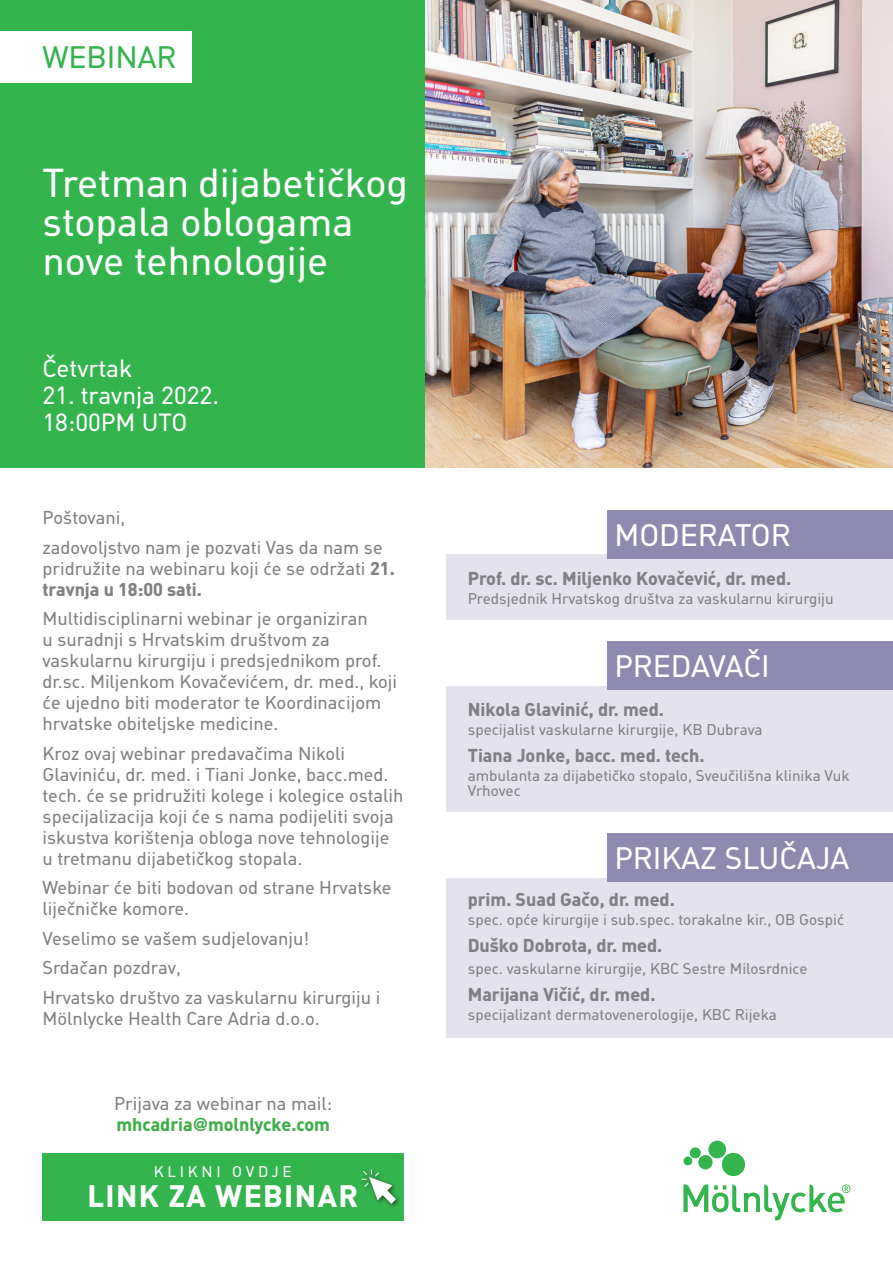
<style>
.page{position:relative;width:893px;height:1263px;background:#fff}
.page>*{position:absolute;margin:0;border:0;box-sizing:border-box;transform-origin:0 0}
.t1{font:39px/39px "Molnlycke Din";color:#fff}
.t2{font:30px "Molnlycke Din";color:#fff}
.t3{font:700 30px "Molnlycke Din";letter-spacing:.05em;color:#fff}
.t4{font:30px "Molnlycke Din";color:#34b44d}
.t5{font:24px "Molnlycke Din";color:#fff}
.t6{font:18px/21px "Molnlycke Din";color:#807f83}
.t7{font:700 18px "Molnlycke Din";color:#807f83}
.t8{font:700 18px "Molnlycke Din";color:#40ae49}
.t9{font:15px/15px "Molnlycke Din";color:#807f83}
.t10{font:15px "Molnlycke Din";letter-spacing:.25em;color:#fff}
.s1{font-weight:700}
</style>
<div class="page">
<div style="left:0;top:0;width:425px;height:468px;background:#34b44d"></div>
<img style="left:425px;top:0;width:468px;height:468px">
<div style="left:0;top:31px;width:191px;height:51px;background:#fff"></div>
<div style="left:43px;top:1153px;width:361px;height:67px;background:#34b44d"></div>
<div style="left:359px;top:1167px;width:42px;height:42px;background:#231f20;opacity:.75"></div>
<svg style="left:362px;top:1170px;width:34px;height:34px"></svg>
<svg style="left:683px;top:1140px;width:167px;height:80px"></svg>
<div style="left:446px;top:555px;width:447px;height:65px;background:#e4e2ed"></div>
<div style="left:607px;top:510px;width:286px;height:49px;background:#8e89ae"></div>
<div style="left:446px;top:686px;width:447px;height:126px;background:#e4e2ed"></div>
<div style="left:607px;top:641px;width:286px;height:49px;background:#8e89ae"></div>
<div style="left:446px;top:878px;width:447px;height:159px;background:#e4e2ed"></div>
<div style="left:607px;top:833px;width:286px;height:49px;background:#8e89ae"></div>
<p class="t4" style="left:43px;top:40px;width:136px">WEBINAR</p>
<p class="t1" style="left:43px;top:163px;width:367px">Tretman dijabetičkog stopala oblogama nove tehnologije</p>
<p class="t5" style="left:43px;top:355px;width:91px">Četvrtak</p>
<p class="t5" style="left:43px;top:382px;width:178px">21. travnja 2022.</p>
<p class="t5" style="left:43px;top:409px;width:146px">18:00PM UTO</p>
<p class="t6" style="left:43px;top:507px;width:84px">Poštovani,</p>
<p class="t6" style="left:43px;top:537px;width:354px">zadovoljstvo nam je pozvati Vas da nam se pridružite na webinaru koji će se održati <span class="s1">21. travnja u 18:00 sati.</span></p>
<p class="t6" style="left:43px;top:608px;width:356px">Multidisciplinarni webinar je organiziran<br>u suradnji s Hrvatskim društvom za vaskularnu kirurgiju i predsjednikom prof. dr.sc. Miljenkom Kovačevićem, dr. med., koji će ujedno biti moderator te Koordinacijom hrvatske obiteljske medicine.</p>
<p class="t6" style="left:43px;top:743px;width:362px">Kroz ovaj webinar predavačima Nikoli Glaviniću, dr. med. i Tiani Jonke, bacc.med. tech. će se pridružiti kolege i kolegice ostalih specijalizacija koji će s nama podijeliti svoja iskustva korištenja obloga nove tehnologije u tretmanu dijabetičkog stopala.</p>
<p class="t6" style="left:43px;top:877px;width:351px">Webinar će biti bodovan od strane Hrvatske liječničke komore.</p>
<p class="t6" style="left:43px;top:928px;width:268px">Veselimo se vašem sudjelovanju!</p>
<p class="t6" style="left:43px;top:957px;width:140px">Srdačan pozdrav,</p>
<p class="t6" style="left:43px;top:987px;width:339px">Hrvatsko društvo za vaskularnu kirurgiju i<br>Mölnlycke Health Care Adria d.o.o.</p>
<p class="t6" style="left:114px;top:1093px;width:220px">Prijava za webinar na mail:</p>
<p class="t8" style="left:116px;top:1114px;width:215px">mhcadria@molnlycke.com</p>
<p class="t10" style="left:154px;top:1163px;width:139px">KLIKNI OVDJE</p>
<p class="t3" style="left:87px;top:1178px;width:272px">LINK ZA WEBINAR</p>
<p class="t2" style="left:614px;top:518px;width:178px">MODERATOR</p>
<p class="t7" style="left:468px;top:567px;width:325px">Prof. dr. sc. Miljenko Kovačević, dr. med.</p>
<p class="t9" style="left:468px;top:591px;width:367px">Predsjednik Hrvatskog društva za vaskularnu kirurgiju</p>
<p class="t2" style="left:614px;top:649px;width:157px">PREDAVAČI</p>
<p class="t7" style="left:468px;top:698px;width:198px">Nikola Glavinić, dr. med.</p>
<p class="t9" style="left:468px;top:722px;width:296px">specijalist vaskularne kirurgije, KB Dubrava</p>
<p class="t7" style="left:468px;top:744px;width:238px">Tiana Jonke, bacc. med. tech.</p>
<p class="t9" style="left:468px;top:768px;width:383px">ambulanta za dijabetičko stopalo, Sveučilišna klinika Vuk<br>Vrhovec</p>
<p class="t2" style="left:614px;top:841px;width:236px">PRIKAZ SLUČAJA</p>
<p class="t7" style="left:468px;top:888px;width:209px">prim. Suad Gačo, dr. med.</p>
<p class="t9" style="left:468px;top:912px;width:378px">spec. opće kirurgije i sub.spec. torakalne kir., OB Gospić</p>
<p class="t7" style="left:468px;top:934px;width:196px">Duško Dobrota, dr. med.</p>
<p class="t9" style="left:468px;top:961px;width:341px">spec. vaskularne kirurgije, KBC Sestre Milosrdnice</p>
<p class="t7" style="left:468px;top:983px;width:189px">Marijana Vičić, dr. med.</p>
<p class="t9" style="left:468px;top:1007px;width:311px">specijalizant dermatovenerologije, KBC Rijeka</p>
</div>
